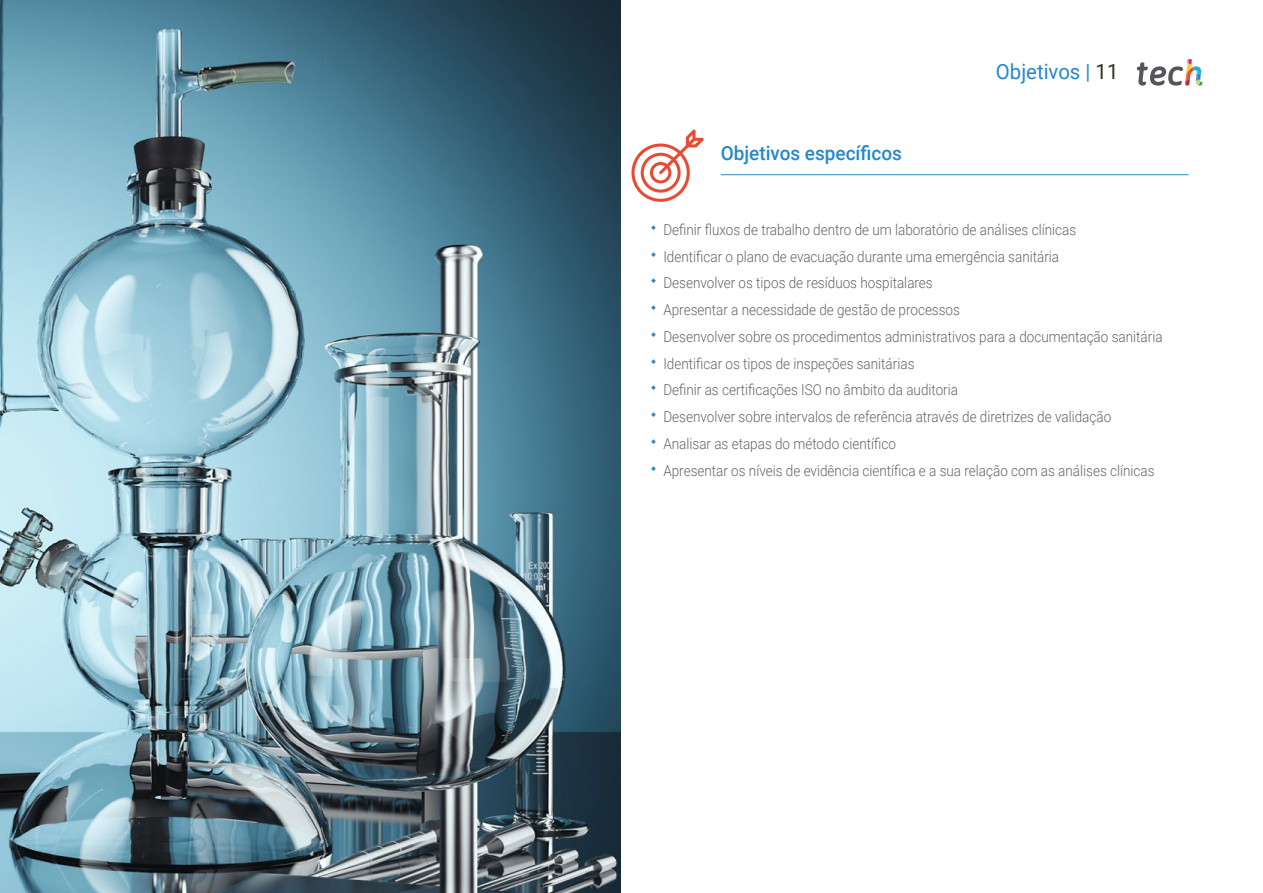
<style>
.page{position:relative;width:1263px;height:893px;background:#fff}
.page>*{position:absolute;margin:0;border:0;box-sizing:border-box;transform-origin:0 0}
.t1{font:21px "Roboto";color:#2488c9}
.t2{font:500 19.5px "Roboto";color:#2488c9}
.t3{font:300 15px/26.7px "Roboto";color:#61646a;scale:.9 1}
.s1{color:#312e20}
</style>
<div class="page">
<svg style="left:631px;top:129px;width:73px;height:73px"></svg>
<hr style="left:721px;top:174px;width:467px;height:1px;background:#2488c9">
<img style="left:0;top:0;width:621px;height:893px">
<svg style="left:1137px;top:59px;width:65px;height:27px"></svg>
<h2 class="t2" style="left:721px;top:140px;width:183px">Objetivos específicos</h2>
<h1 class="t1" style="left:996px;top:57px;width:124px">Objetivos | <span class="s1">11</span></h1>
<p class="t3" style="left:663px;top:216px;width:556px">Definir fluxos de trabalho dentro de um laboratório de análises clínicas<br>Identificar o plano de evacuação durante uma emergência sanitária<br>Desenvolver os tipos de resíduos hospitalares<br>Apresentar a necessidade de gestão de processos<br>Desenvolver sobre os procedimentos administrativos para a documentação sanitária Identificar os tipos de inspeções sanitárias<br>Definir as certificações ISO no âmbito da auditoria<br>Desenvolver sobre intervalos de referência através de diretrizes de validação Analisar as etapas do método científico<br>Apresentar os níveis de evidência científica e a sua relação com as análises clínicas</p>
</div>
